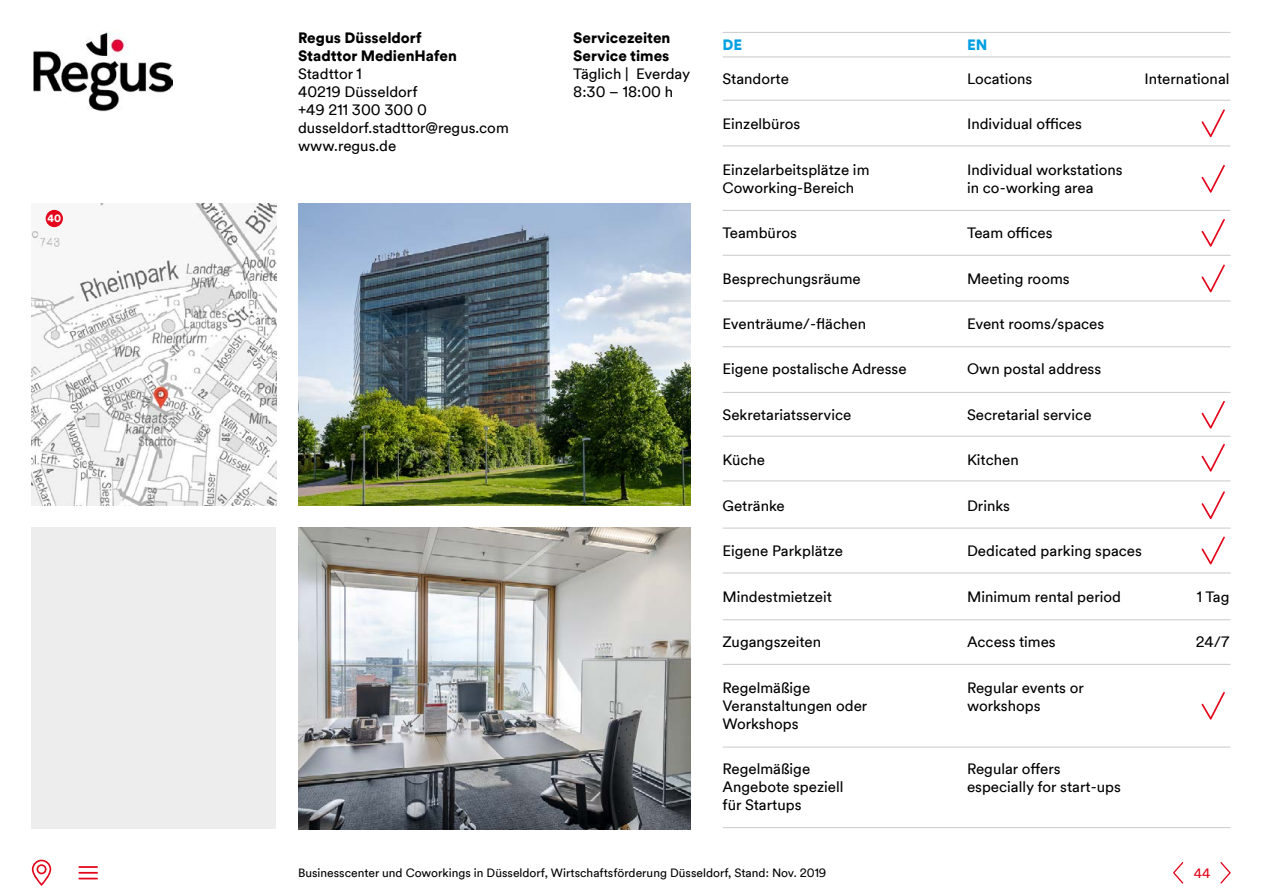
<style>
.page{position:relative;width:1263px;height:893px;background:#fff}
.page>*{position:absolute;margin:0;border:0;box-sizing:border-box;transform-origin:0 0}
.t1{font:15px/18px "Duesseldorf Circular TT";color:#000}
.t2{font:900 15px/18px "Duesseldorf Circular TT";color:#000}
.t3{font:900 15px "Duesseldorf Circular TT";color:#009fe3}
.t4{font:13.5px "Duesseldorf Circular TT";color:#e3051b}
.t5{font:12px "Duesseldorf Circular TT";color:#000}
.t6{font:900 10.5px "Duesseldorf Circular TT";color:#fff}
</style>
<div class="page">
<img style="left:33px;top:32px;width:140px;height:80px">
<img style="left:32px;top:203px;width:244px;height:302px">
<div style="left:32px;top:527px;width:244px;height:302px;background:#ededed"></div>
<img style="left:298px;top:203px;width:393px;height:302px">
<img style="left:298px;top:527px;width:393px;height:302px">
<svg style="left:1201px;top:109px;width:24px;height:28px"></svg>
<svg style="left:1201px;top:165px;width:24px;height:28px"></svg>
<svg style="left:1201px;top:219px;width:24px;height:28px"></svg>
<svg style="left:1201px;top:264px;width:24px;height:28px"></svg>
<svg style="left:1201px;top:401px;width:24px;height:28px"></svg>
<svg style="left:1201px;top:444px;width:24px;height:28px"></svg>
<svg style="left:1201px;top:491px;width:24px;height:28px"></svg>
<svg style="left:1201px;top:537px;width:24px;height:27px"></svg>
<svg style="left:1201px;top:692px;width:24px;height:28px"></svg>
<hr style="left:723px;top:100px;width:507px;height:1px;background:#d0d0d0">
<hr style="left:723px;top:145px;width:507px;height:1px;background:#d0d0d0">
<hr style="left:723px;top:210px;width:507px;height:1px;background:#d0d0d0">
<hr style="left:723px;top:255px;width:507px;height:1px;background:#d0d0d0">
<hr style="left:723px;top:300px;width:507px;height:2px;background:#d0d0d0">
<hr style="left:723px;top:346px;width:507px;height:1px;background:#d0d0d0">
<hr style="left:723px;top:392px;width:507px;height:1px;background:#d0d0d0">
<hr style="left:723px;top:436px;width:507px;height:1px;background:#d0d0d0">
<hr style="left:723px;top:480px;width:507px;height:1px;background:#d0d0d0">
<hr style="left:723px;top:527px;width:507px;height:2px;background:#d0d0d0">
<hr style="left:723px;top:572px;width:507px;height:1px;background:#d0d0d0">
<hr style="left:723px;top:619px;width:507px;height:1px;background:#d0d0d0">
<hr style="left:723px;top:664px;width:507px;height:1px;background:#d0d0d0">
<hr style="left:723px;top:746px;width:507px;height:2px;background:#d0d0d0">
<hr style="left:723px;top:32px;width:507px;height:1px;background:#d0d0d0">
<hr style="left:723px;top:827px;width:507px;height:1px;background:#d0d0d0">
<hr style="left:723px;top:56px;width:507px;height:1px;background:#d0d0d0">
<svg style="left:1220px;top:862px;width:11px;height:21px"></svg>
<svg style="left:1173px;top:862px;width:10px;height:21px"></svg>
<svg style="left:79px;top:866px;width:18px;height:13px"></svg>
<svg style="left:32px;top:860px;width:19px;height:26px"></svg>
<div style="left:46px;top:210px;width:17px;height:17px;background:#e3051b;border-radius:50%"></div>
<p class="t6" style="left:47px;top:211px;width:15px">40</p>
<p class="t2" style="left:298px;top:28px;width:160px">Regus Düsseldorf<br>Stadttor MedienHafen</p>
<p class="t1" style="left:298px;top:64px;width:212px">Stadttor 1<br>40219 Düsseldorf<br>+49 211 300 300 0 dusseldorf.stadttor@regus.com www.regus.de</p>
<p class="t2" style="left:573px;top:28px;width:99px">Servicezeiten<br>Service times</p>
<p class="t1" style="left:573px;top:64px;width:119px">Täglich | Everday<br>8:30 – 18:00 h</p>
<p class="t3" style="left:722px;top:34px;width:21px">DE</p>
<p class="t3" style="left:967px;top:34px;width:22px">EN</p>
<p class="t1" style="left:722px;top:69px;width:68px">Standorte</p>
<p class="t1" style="left:967px;top:69px;width:67px">Locations</p>
<p class="t1" style="left:1144px;top:69px;width:87px">International</p>
<p class="t1" style="left:722px;top:114px;width:79px">Einzelbüros</p>
<p class="t1" style="left:967px;top:114px;width:116px">Individual offices</p>
<p class="t1" style="left:722px;top:160px;width:148px">Einzelarbeitsplätze im<br>Coworking-Bereich</p>
<p class="t1" style="left:967px;top:160px;width:157px">Individual workstations in co-working area</p>
<p class="t1" style="left:722px;top:223px;width:76px">Teambüros</p>
<p class="t1" style="left:967px;top:223px;width:87px">Team offices</p>
<p class="t1" style="left:722px;top:269px;width:140px">Besprechungsräume</p>
<p class="t1" style="left:967px;top:269px;width:104px">Meeting rooms</p>
<p class="t1" style="left:722px;top:314px;width:145px">Eventräume/-flächen</p>
<p class="t1" style="left:967px;top:314px;width:139px">Event rooms/spaces</p>
<p class="t1" style="left:722px;top:359px;width:186px">Eigene postalische Adresse</p>
<p class="t1" style="left:967px;top:359px;width:136px">Own postal address</p>
<p class="t1" style="left:722px;top:405px;width:130px">Sekretariatsservice</p>
<p class="t1" style="left:967px;top:405px;width:126px">Secretarial service</p>
<p class="t1" style="left:722px;top:450px;width:44px">Küche</p>
<p class="t1" style="left:967px;top:450px;width:53px">Kitchen</p>
<p class="t1" style="left:722px;top:496px;width:64px">Getränke</p>
<p class="t1" style="left:967px;top:496px;width:44px">Drinks</p>
<p class="t1" style="left:722px;top:541px;width:122px">Eigene Parkplätze</p>
<p class="t1" style="left:967px;top:541px;width:176px">Dedicated parking spaces</p>
<p class="t1" style="left:722px;top:587px;width:111px">Mindestmietzeit</p>
<p class="t1" style="left:967px;top:587px;width:156px">Minimum rental period</p>
<p class="t1" style="left:1197px;top:587px;width:34px">1 Tag</p>
<p class="t1" style="left:722px;top:632px;width:100px">Zugangszeiten</p>
<p class="t1" style="left:967px;top:632px;width:90px">Access times</p>
<p class="t1" style="left:1196px;top:632px;width:35px">24/7</p>
<p class="t1" style="left:722px;top:678px;width:146px">Regelmäßige<br>Veranstaltungen oder<br>Workshops</p>
<p class="t1" style="left:967px;top:678px;width:118px">Regular events or workshops</p>
<p class="t1" style="left:722px;top:759px;width:122px">Regelmäßige<br>Angebote speziell für Startups</p>
<p class="t1" style="left:967px;top:759px;width:155px">Regular offers especially for start-ups</p>
<p class="t5" style="left:298px;top:865px;width:530px">Businesscenter und Coworkings in Düsseldorf, Wirtschaftsförderung Düsseldorf, Stand: Nov. 2019</p>
<p class="t4" style="left:1194px;top:864px;width:18px">44</p>
</div>
